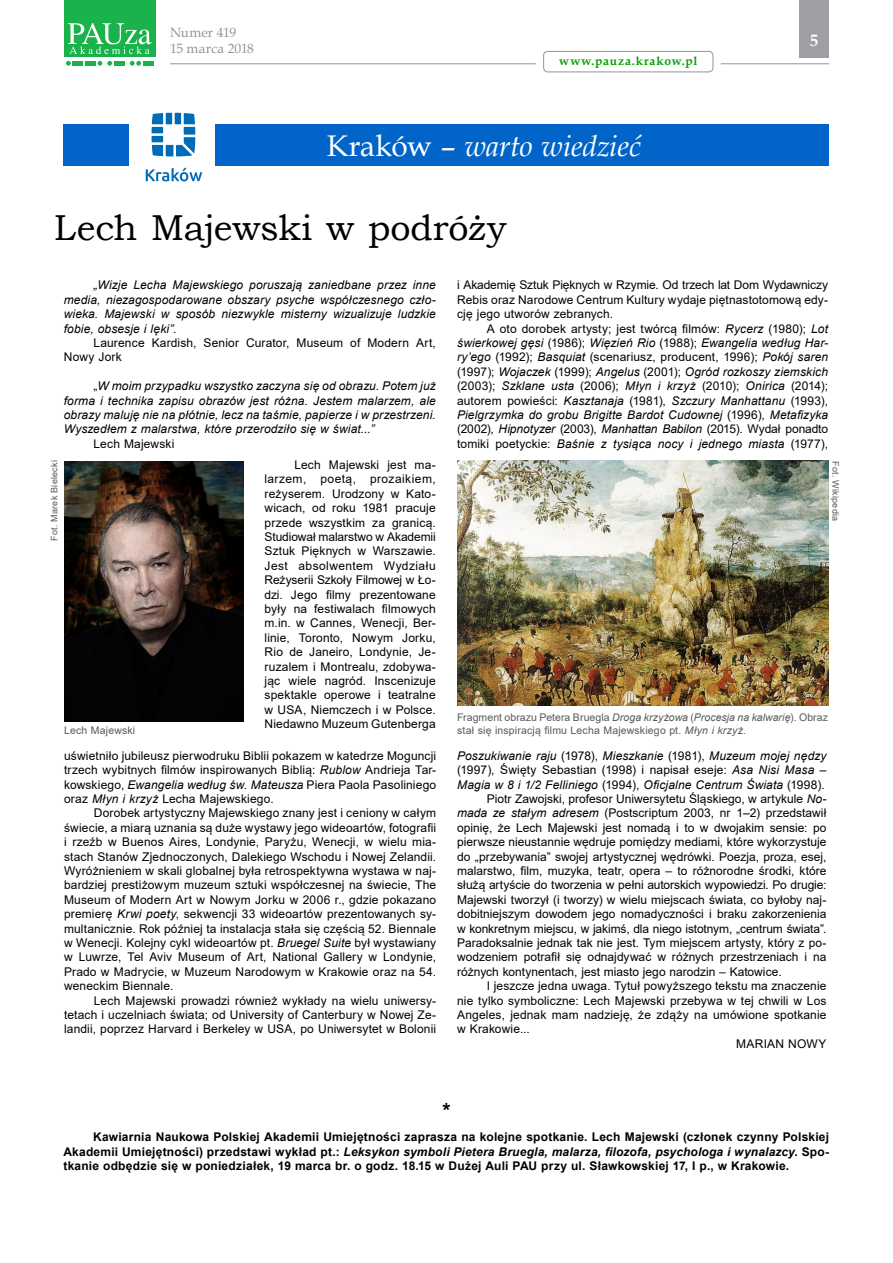
<style>
.page{position:relative;width:893px;height:1263px;background:#fff}
.page>*{position:absolute;margin:0;border:0;box-sizing:border-box;transform-origin:0 0}
.t1{font:36px "Bookman Old Style";letter-spacing:-.005em;color:#000}
.t2{font:italic 29.85px "Book Antiqua";letter-spacing:-.01em;color:#fff}
.t3{font:700 21px "Arial";color:#000}
.t4{font:700 16.5px "Book Antiqua";color:#fff}
.t5{font:13.5px/16.2px "Book Antiqua";color:#939598}
.t6{font:12px/14.4px "Arial";letter-spacing:.005em;color:#000;text-align:justify}
.t7{font:italic 12px/14.4px "Arial";letter-spacing:.01em;color:#000;text-align:justify}
.t8{font:700 12px/14.4px "Arial";letter-spacing:.015em;color:#000;text-align:justify}
.t9{font:700 12px "Book Antiqua";letter-spacing:.07em;color:#00a000}
.t10{font:12px "Arial";letter-spacing:.025em;color:#000}
.t11{font:10.5px/12.6px "Arial";letter-spacing:.015em;color:#58595b}
.t12{font:9px "Arial";letter-spacing:.02em;color:#58595b}
.s1{font-style:normal}
.s2{font-style:italic}
</style>
<div class="page">
<div style="left:799px;top:0;width:30px;height:57px;background:#9d9fa2"></div>
<svg style="left:66px;top:61px;width:5px;height:5px"></svg>
<svg style="left:97px;top:61px;width:15px;height:5px"></svg>
<svg style="left:130px;top:61px;width:11px;height:5px"></svg>
<div style="left:73px;top:61px;width:10px;height:5px;background:#19b24b"></div>
<div style="left:85px;top:61px;width:11px;height:5px;background:#19b24b"></div>
<div style="left:114px;top:61px;width:11px;height:5px;background:#19b24b"></div>
<div style="left:143px;top:61px;width:11px;height:5px;background:#19b24b"></div>
<div style="left:64px;top:0;width:92px;height:56px;background:#19b24b"></div>
<svg style="left:68px;top:23px;width:83px;height:31px"></svg>
<hr style="left:170px;top:63px;width:366px;height:1px;background:#939598">
<div style="left:543px;top:51px;width:170px;height:21px;border:1px solid #939598;border-radius:4px"></div>
<hr style="left:721px;top:63px;width:108px;height:1px;background:#939598">
<div style="left:216px;top:125px;width:613px;height:41px;background:#0064c8"></div>
<div style="left:64px;top:124px;width:65px;height:42px;background:#0064c8"></div>
<svg style="left:152px;top:113px;width:43px;height:43px"></svg>
<svg style="left:146px;top:167px;width:56px;height:14px"></svg>
<img style="left:64px;top:461px;width:179px;height:261px">
<img style="left:457px;top:460px;width:371px;height:245px">
<p class="t5" style="left:170px;top:24px;width:85px">Numer 419<br>15 marca 2018</p>
<h3 class="t4" style="left:810px;top:30px;width:10px">5</h3>
<p class="t9" style="left:559px;top:53px;width:140px">www.pauza.krakow.pl</p>
<h2 class="t2" style="left:327px;top:125px;width:316px"><span class="s1">Kraków –</span> warto wiedzieć</h2>
<h1 class="t1" style="left:54px;top:204px;width:454px">Lech Majewski w podróży</h1>
<p class="t7" style="left:64px;top:278px;width:374px;text-indent:30px">„Wizje Lecha Majewskiego poruszają zaniedbane przez inne media, niezagospodarowane obszary psyche współczesnego czło&shy;wieka. Majewski w sposób niezwykle misterny wizualizuje ludzkie fobie, obsesje i lęki”.</p>
<p class="t6" style="left:64px;top:335px;width:374px;text-indent:30px">Laurence Kardish, Senior Curator, Museum of Modern Art,<br>Nowy Jork</p>
<p class="t7" style="left:64px;top:379px;width:374px;text-indent:30px"><span class="s1">„</span>W moim przypadku wszystko zaczyna się od obrazu. Potem już forma i technika zapisu obrazów jest różna. Jestem malarzem, ale obrazy maluję nie na płótnie, lecz na taśmie, papierze i w przestrzeni.<br>Wyszedłem z malarstwa, które przerodziło się w świat...”</p>
<p class="t6" style="left:94px;top:436px;width:82px">Lech Majewski</p>
<p class="t6" style="left:265px;top:458px;width:173px;text-indent:30px">Lech Majewski jest ma&shy;larzem, poetą, prozaikiem, reżyserem. Urodzony w Kato&shy;wicach, od roku 1981 pracuje przede wszystkim za granicą.<br>Studiował malarstwo w Akademii Sztuk Pięknych w Warszawie.<br>Jest absolwentem Wydziału Reżyserii Szkoły Filmowej w Ło&shy;dzi. Jego filmy prezentowane były na festiwalach filmowych m.in. w Cannes, Wenecji, Ber&shy;linie, Toronto, Nowym Jorku, Rio de Janeiro, Londynie, Je&shy;ruzalem i Montrealu, zdobywa&shy;jąc wiele nagród. Inscenizuje spektakle operowe i teatralne w USA, Niemczech i w Polsce.<br>Niedawno Muzeum Gutenberga</p>
<p class="t6" style="left:64px;top:748px;width:374px">uświetniło jubileusz pierwodruku Biblii pokazem w katedrze Moguncji trzech wybitnych filmów inspirowanych Biblią: <span class="s2">Rublow</span> Andrieja Tar&shy;kowskiego, <span class="s2">Ewangelia według św. Mateusza</span> Piera Paola Pasoliniego oraz <span class="s2">Młyn i krzyż</span> Lecha Majewskiego.</p>
<p class="t6" style="left:64px;top:806px;width:374px;text-indent:30px">Dorobek artystyczny Majewskiego znany jest i ceniony w całym świecie, a miarą uznania są duże wystawy jego wideoartów, fotografii i rzeźb w Buenos Aires, Londynie, Paryżu, Wenecji, w wielu mia&shy;stach Stanów Zjednoczonych, Dalekiego Wschodu i Nowej Zelandii.<br>Wyróżnieniem w skali globalnej była retrospektywna wystawa w naj&shy;bardziej prestiżowym muzeum sztuki współczesnej na świecie, The Museum of Modern Art w Nowym Jorku w 2006 r., gdzie pokazano premierę <span class="s2">Krwi poety</span>, sekwencji 33 wideoartów prezentowanych sy&shy;multanicznie. Rok później ta instalacja stała się częścią 52. Biennale w Wenecji. Kolejny cykl wideoartów pt. <span class="s2">Bruegel Suite</span> był wystawiany w Luwrze, Tel Aviv Museum of Art, National Gallery w Londynie, Prado w Madrycie, w Muzeum Narodowym w Krakowie oraz na 54. weneckim Biennale.</p>
<p class="t6" style="left:64px;top:993px;width:374px;text-indent:30px">Lech Majewski prowadzi również wykłady na wielu uniwersy&shy;tetach i uczelniach świata; od University of Canterbury w Nowej Ze&shy;landii, poprzez Harvard i Berkeley w USA, po Uniwersytet w Bolonii</p>
<p class="t12" style="left:48px;top:540px;width:82px;rotate:-90deg">Fot. Marek Bielecki</p>
<p class="t11" style="left:64px;top:724px;width:73px">Lech Majewski</p>
<p class="t6" style="left:457px;top:278px;width:372px">i Akademię Sztuk Pięknych w Rzymie. Od trzech lat Dom Wydawniczy Rebis oraz Narodowe Centrum Kultury wydaje piętnastotomową edy&shy;cję jego utworów zebranych.</p>
<p class="t7" style="left:457px;top:321px;width:372px;text-indent:30px"><span class="s1">A oto dorobek artysty; jest twórcą filmów:</span> Rycerz <span class="s1">(1980);</span> Lot świerkowej gęsi <span class="s1">(1986);</span> Więzień Rio <span class="s1">(1988);</span> Ewangelia według Har&shy;ry’ego <span class="s1">(1992);</span> Basquiat <span class="s1">(scenariusz, producent, 1996);</span> Pokój saren <span class="s1">(1997);</span> Wojaczek <span class="s1">(1999);</span> Angelus <span class="s1">(2001);</span> Ogród rozkoszy ziemskich <span class="s1">(2003);</span> Szklane usta <span class="s1">(2006);</span> Młyn i krzyż <span class="s1">(2010);</span> Onirica <span class="s1">(2014); autorem powieści:</span> Kasztanaja <span class="s1">(1981),</span> Szczury Manhattanu <span class="s1">(1993), </span>Pielgrzymka do grobu Brigitte Bardot Cudownej <span class="s1">(1996),</span> Metafizyka <span class="s1">(2002),</span> Hipnotyzer <span class="s1">(2003),</span> Manhattan Babilon <span class="s1">(2015). Wydał ponadto tomiki poetyckie:</span> Baśnie z tysiąca nocy i jednego miasta <span class="s1">(1977),</span></p>
<p class="t12" style="left:842px;top:461px;width:61px;rotate:90deg">Fot. Wikipedia</p>
<p class="t11" style="left:457px;top:711px;width:372px">Fragment obrazu Petera Bruegla <span class="s2">Droga krzyżowa</span> (<span class="s2">Procesja na kalwarię</span>). Obraz stał się inspiracją filmu Lecha Majewskiego pt. <span class="s2">Młyn i krzyż</span>.</p>
<p class="t7" style="left:457px;top:748px;width:371px">Poszukiwanie raju <span class="s1">(1978),</span> Mieszkanie <span class="s1">(1981),</span> Muzeum mojej nędzy</p>
<p class="t6" style="left:457px;top:763px;width:371px">(1997), Święty Sebastian (1998) i napisał eseje: <span class="s2">Asa Nisi Masa –</span></p>
<p class="t7" style="left:457px;top:777px;width:369px">Magia w 8 i 1/2 Felliniego <span class="s1">(1994),</span> Oficjalne Centrum Świata <span class="s1">(1998).</span></p>
<p class="t6" style="left:487px;top:791px;width:341px">Piotr Zawojski, profesor Uniwersytetu Śląskiego, w artykule <span class="s2">No-</span></p>
<p class="t6" style="left:457px;top:806px;width:371px"><span class="s2">mada ze stałym adresem</span> (Postscriptum 2003, nr 1<span class="s2">–</span>2) przedstawił</p>
<p class="t6" style="left:457px;top:820px;width:371px">opinię, że Lech Majewski jest nomadą i to w dwojakim sensie: po</p>
<p class="t6" style="left:457px;top:835px;width:371px">pierwsze nieustannie wędruje pomiędzy mediami, które wykorzystuje</p>
<p class="t6" style="left:457px;top:849px;width:371px">do „przebywania” swojej artystycznej wędrówki. Poezja, proza, esej,</p>
<p class="t6" style="left:457px;top:863px;width:371px">malarstwo, film, muzyka, teatr, opera – to różnorodne środki, które</p>
<p class="t6" style="left:457px;top:878px;width:371px">służą artyście do tworzenia w pełni autorskich wypowiedzi. Po drugie:</p>
<p class="t6" style="left:457px;top:892px;width:371px">Majewski tworzył (i tworzy) w wielu miejscach świata, co byłoby naj-</p>
<p class="t6" style="left:457px;top:907px;width:371px">dobitniejszym dowodem jego nomadyczności i braku zakorzenienia</p>
<p class="t6" style="left:457px;top:921px;width:371px">w konkretnym miejscu, w jakimś, dla niego istotnym, „centrum świata”.</p>
<p class="t6" style="left:457px;top:935px;width:371px">Paradoksalnie jednak tak nie jest. Tym miejscem artysty, który z po-</p>
<p class="t6" style="left:457px;top:950px;width:371px">wodzeniem potrafił się odnajdywać w różnych przestrzeniach i na</p>
<p class="t6" style="left:457px;top:964px;width:326px">różnych kontynentach, jest miasto jego narodzin – Katowice.</p>
<p class="t6" style="left:487px;top:979px;width:341px">I jeszcze jedna uwaga. Tytuł powyższego tekstu ma znaczenie</p>
<p class="t6" style="left:457px;top:993px;width:371px">nie tylko symboliczne: Lech Majewski przebywa w tej chwili w Los</p>
<p class="t6" style="left:457px;top:1007px;width:371px">Angeles, jednak mam nadzieję, że zdąży na umówione spotkanie</p>
<p class="t6" style="left:457px;top:1022px;width:74px">w Krakowie...</p>
<p class="t10" style="left:736px;top:1035px;width:92px">MARIAN NOWY</p>
<h3 class="t3" style="left:442px;top:1095px;width:10px">*</h3>
<p class="t8" style="left:63px;top:1130px;width:767px;text-indent:30px">Kawiarnia Naukowa Polskiej Akademii Umiejętności zaprasza na kolejne spotkanie. Lech Majewski (członek czynny Polskiej Akademii Umiejętności) przedstawi wykład pt.: <span class="s2">Leksykon symboli Pietera Bruegla, malarza, filozofa, psychologa i wynalazcy</span>. Spo&shy;tkanie odbędzie się w poniedziałek, 19 marca br. o godz. 18.15 w Dużej Auli PAU przy ul. Sławkowskiej 17, I p., w Krakowie.</p>
</div>
